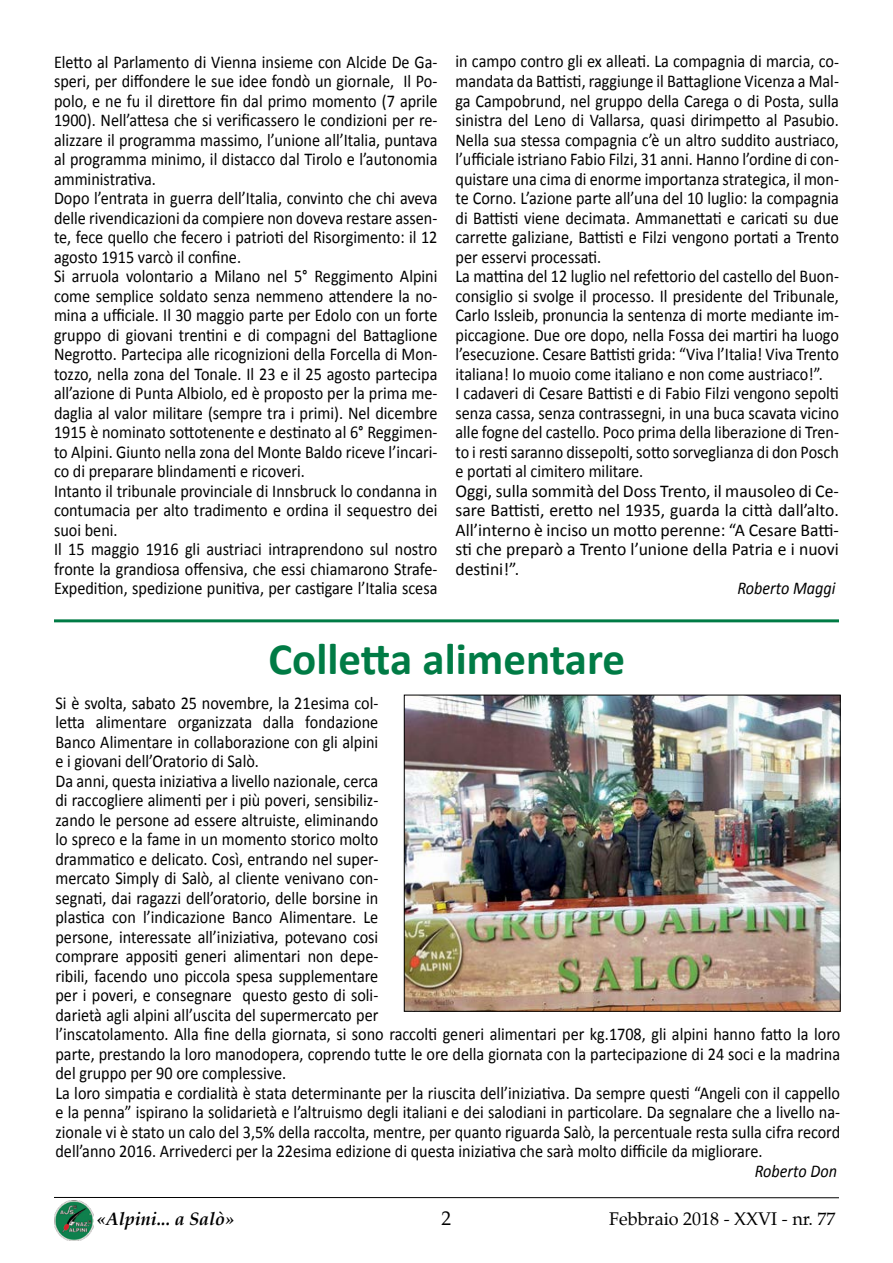
<style>
.page{position:relative;width:893px;height:1263px;background:#fff}
.page>*{position:absolute;margin:0;border:0;box-sizing:border-box;transform-origin:0 0}
.t1{font:700 45px "Calibri";color:#007b45}
.t2{font:19.5px "Palatino";color:#000}
.t3{font:18px/19.5px "Calibri";color:#000;scale:.9 1}
.t4{font:18px "Palatino";color:#000}
.t5{font:italic 18px "Calibri";color:#000;scale:.9 1}
.t6{font:italic 700 18px "Palatino";color:#000}
</style>
<div class="page">
<hr style="left:54px;top:1197px;width:785px;height:1px;background:#000">
<img style="left:54px;top:1200px;width:40px;height:40px">
<img style="left:406px;top:697px;width:433px;height:313px">
<div style="left:404px;top:695px;width:437px;height:317px;border:1px solid #000"></div>
<hr style="left:54px;top:619px;width:785px;height:3px;background:#007b45">
<p class="t3" style="left:54px;top:52px;width:428px">Eletto al Parlamento di Vienna insieme con Alcide De Ga&shy;speri, per diffondere le sue idee fondò un giornale, Il Po&shy;polo, e ne fu il direttore fin dal primo momento (7 aprile 1900). Nell’attesa che si verificassero le condizioni per re&shy;alizzare il programma massimo, l’unione all’Italia, puntava al programma minimo, il distacco dal Tirolo e l’autonomia amministrativa.<br>Dopo l’entrata in guerra dell’Italia, convinto che chi aveva delle rivendicazioni da compiere non doveva restare assen&shy;te, fece quello che fecero i patrioti del Risorgimento: il 12 agosto 1915 varcò il confine.<br>Si arruola volontario a Milano nel 5° Reggimento Alpini come semplice soldato senza nemmeno attendere la no&shy;mina a ufficiale. Il 30 maggio parte per Edolo con un forte gruppo di giovani trentini e di compagni del Battaglione Negrotto. Partecipa alle ricognizioni della Forcella di Mon&shy;tozzo, nella zona del Tonale. Il 23 e il 25 agosto partecipa all’azione di Punta Albiolo, ed è proposto per la prima me&shy;daglia al valor militare (sempre tra i primi). Nel dicembre 1915 è nominato sottotenente e destinato al 6° Reggimen&shy;to Alpini. Giunto nella zona del Monte Baldo riceve l’incari&shy;co di preparare blindamenti e ricoveri.<br>Intanto il tribunale provinciale di Innsbruck lo condanna in contumacia per alto tradimento e ordina il sequestro dei suoi beni.<br>Il 15 maggio 1916 gli austriaci intraprendono sul nostro fronte la grandiosa offensiva, che essi chiamarono Strafe-Expedition, spedizione punitiva, per castigare l’Italia scesa</p>
<p class="t3" style="left:455px;top:52px;width:428px">in campo contro gli ex alleati. La compagnia di marcia, co&shy;mandata da Battisti, raggiunge il Battaglione Vicenza a Mal&shy;ga Campobrund, nel gruppo della Carega o di Posta, sulla sinistra del Leno di Vallarsa, quasi dirimpetto al Pasubio.<br>Nella sua stessa compagnia c’è un altro suddito austriaco, l’ufficiale istriano Fabio Filzi, 31 anni. Hanno l’ordine di con&shy;quistare una cima di enorme importanza strategica, il mon&shy;te Corno. L’azione parte all’una del 10 luglio: la compagnia di Battisti viene decimata. Ammanettati e caricati su due carrette galiziane, Battisti e Filzi vengono portati a Trento per esservi processati.<br>La mattina del 12 luglio nel refettorio del castello del Buon&shy;consiglio si svolge il processo. Il presidente del Tribunale, Carlo Issleib, pronuncia la sentenza di morte mediante im&shy;piccagione. Due ore dopo, nella Fossa dei martiri ha luogo l’esecuzione. Cesare Battisti grida: “Viva l’Italia! Viva Trento italiana! Io muoio come italiano e non come austriaco!”.<br>I cadaveri di Cesare Battisti e di Fabio Filzi vengono sepolti senza cassa, senza contrassegni, in una buca scavata vicino alle fogne del castello. Poco prima della liberazione di Tren&shy;to i resti saranno dissepolti, sotto sorveglianza di don Posch e portati al cimitero militare.<br>Oggi, sulla sommità del Doss Trento, il mausoleo di Ce&shy;sare Battisti, eretto nel 1935, guarda la città dall’alto.<br>All’interno è inciso un motto perenne: “A Cesare Batti&shy;sti che preparò a Trento l’unione della Patria e i nuovi destini!”.</p>
<p class="t5" style="left:737px;top:576px;width:111px">Roberto Maggi</p>
<h1 class="t1" style="left:268px;top:631px;width:358px">Colletta alimentare</h1>
<p class="t3" style="left:55px;top:693px;width:873px">Si è svolta, sabato 25 novembre, la 21esima col-<br>letta alimentare organizzata dalla fondazione<br>Banco Alimentare in collaborazione con gli alpini<br>e i giovani dell’Oratorio di Salò.<br>Da anni, questa iniziativa a livello nazionale, cerca<br>di raccogliere alimenti per i più poveri, sensibiliz-<br>zando le persone ad essere altruiste, eliminando<br>lo spreco e la fame in un momento storico molto<br>drammatico e delicato. Così, entrando nel super-<br>mercato Simply di Salò, al cliente venivano con-<br>segnati, dai ragazzi dell’oratorio, delle borsine in<br>plastica con l’indicazione Banco Alimentare. Le<br>persone, interessate all’iniziativa, potevano cosi<br>comprare appositi generi alimentari non depe-<br>ribili, facendo uno piccola spesa supplementare<br>per i poveri, e consegnare questo gesto di soli-<br>darietà agli alpini all’uscita del supermercato per<br>l’inscatolamento. Alla fine della giornata, si sono raccolti generi alimentari per kg.1708, gli alpini hanno fatto la loro parte, prestando la loro manodopera, coprendo tutte le ore della giornata con la partecipazione di 24 soci e la madrina del gruppo per 90 ore complessive.<br>La loro simpatia e cordialità è stata determinante per la riuscita dell’iniziativa. Da sempre questi “Angeli con il cappello e la penna” ispirano la solidarietà e l’altruismo degli italiani e dei salodiani in particolare. Da segnalare che a livello na&shy;zionale vi è stato un calo del 3,5% della raccolta, mentre, per quanto riguarda Salò, la percentuale resta sulla cifra record dell’anno 2016. Arrivederci per la 22esima edizione di questa iniziativa che sarà molto difficile da migliorare.</p>
<p class="t5" style="left:755px;top:1158px;width:93px">Roberto Don</p>
<p class="t6" style="left:97px;top:1207px;width:139px">«Alpini... a Salò»</p>
<p class="t2" style="left:442px;top:1205px;width:11px">2</p>
<p class="t4" style="left:609px;top:1207px;width:228px">Febbraio 2018 - XXVI - nr. 77</p>
</div>
